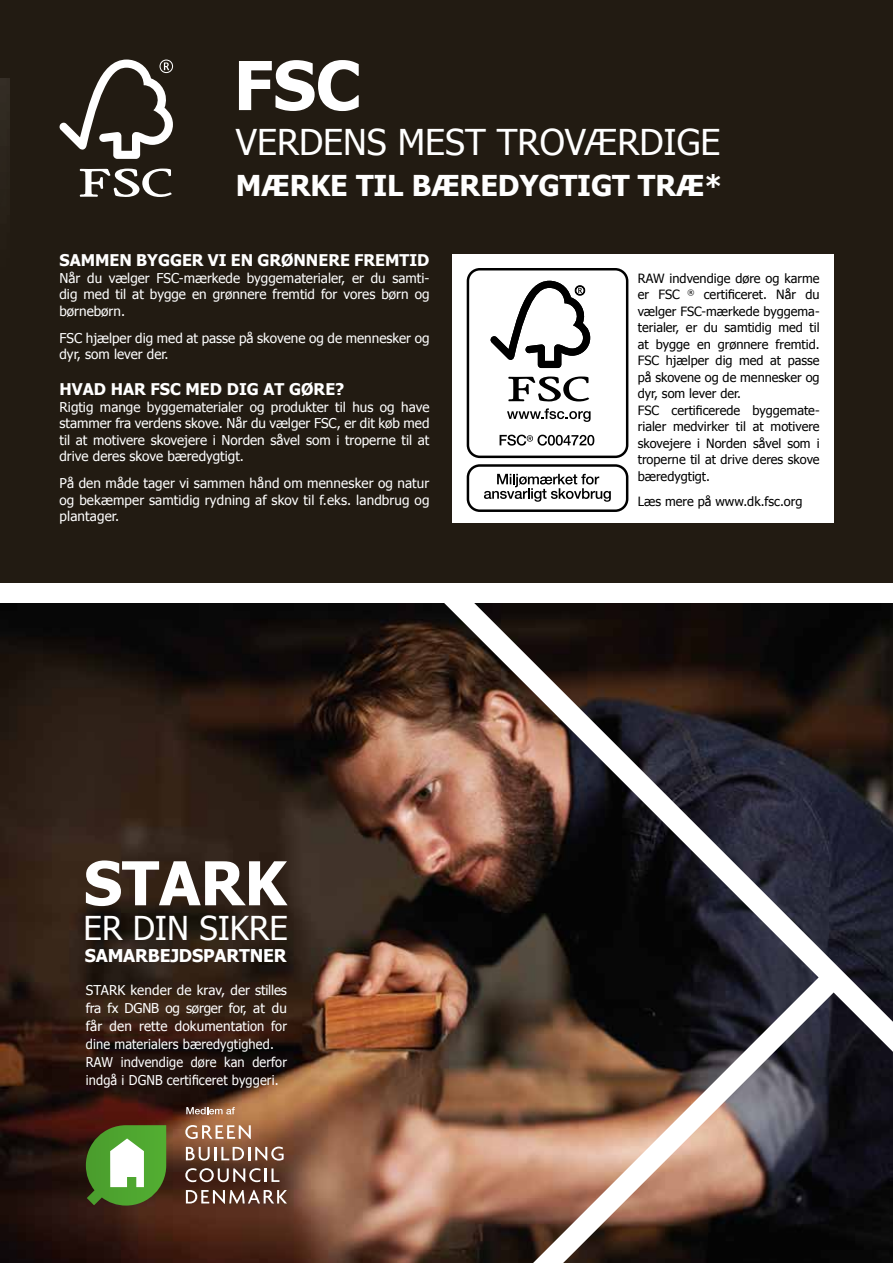
<style>
.page{position:relative;width:893px;height:1263px;background:#fff}
.page>*{position:absolute;margin:0;border:0;box-sizing:border-box;transform-origin:0 0}
.t1{font:700 67.5px "Tahoma";color:#fff}
.t2{font:700 60.45px "Tahoma";color:#fff}
.t3{font:35.55px "Tahoma";color:#fff}
.t4{font:32.85px "Tahoma";color:#fff}
.t5{font:700 28.65px "Tahoma";letter-spacing:-.005em;color:#fff}
.t6{font:700 17.7px "Tahoma";letter-spacing:-.01em;color:#fff}
.t7{font:700 16.2px "Tahoma";color:#fff}
.t8{font:13.5px/16.5px "Tahoma";color:#fff;text-align:justify}
.t9{font:12.75px/16.5px "Tahoma";color:#000}
</style>
<div class="page">
<div style="left:0;top:0;width:893px;height:583px;background:#221b12"></div>
<img style="left:0;top:79px;width:9px;height:88px">
<img style="left:0;top:604px;width:893px;height:659px">
<svg style="left:443px;top:603px;width:450px;height:449px;background:#382e2e"></svg>
<svg style="left:533px;top:970px;width:308px;height:293px;background:#6a574f"></svg>
<svg style="left:86px;top:1125px;width:80px;height:80px"></svg>
<svg style="left:185px;top:1125px;width:66px;height:14px"></svg>
<svg style="left:186px;top:1146px;width:98px;height:14px"></svg>
<svg style="left:185px;top:1168px;width:94px;height:14px"></svg>
<svg style="left:186px;top:1190px;width:101px;height:14px"></svg>
<svg style="left:186px;top:1107px;width:49px;height:7px"></svg>
<div style="left:452px;top:254px;width:382px;height:269px;background:#fff"></div>
<div style="left:467px;top:464px;width:161px;height:48px;border:2px solid #000;border-radius:12px"></div>
<div style="left:467px;top:268px;width:161px;height:190px;border:2px solid #000;border-radius:12px"></div>
<svg style="left:508px;top:376px;width:81px;height:25px"></svg>
<svg style="left:490px;top:281px;width:100px;height:87px"></svg>
<svg style="left:507px;top:408px;width:84px;height:14px"></svg>
<svg style="left:500px;top:435px;width:94px;height:11px"></svg>
<svg style="left:484px;top:474px;width:127px;height:28px"></svg>
<svg style="left:80px;top:169px;width:92px;height:28px"></svg>
<svg style="left:59px;top:60px;width:114px;height:99px"></svg>
<h1 class="t1" style="left:234px;top:38px;width:128px">FSC</h1>
<h3 class="t3" style="left:236px;top:119px;width:486px">VERDENS MEST TROVÆRDIGE</h3>
<h3 class="t5" style="left:236px;top:166px;width:488px">MÆRKE TIL BÆREDYGTIGT TRÆ*</h3>
<p class="t7" style="left:60px;top:249px;width:371px">SAMMEN BYGGER VI EN GRØNNERE FREMTID</p>
<p class="t8" style="left:60px;top:269px;width:371px">Når du vælger FSC-mærkede byggematerialer, er du samti&shy;dig med til at bygge en grønnere fremtid for vores børn og børnebørn.</p>
<p class="t8" style="left:60px;top:329px;width:371px">FSC hjælper dig med at passe på skovene og de mennesker og dyr, som lever der.</p>
<p class="t7" style="left:60px;top:378px;width:286px">HVAD HAR FSC MED DIG AT GØRE?</p>
<p class="t8" style="left:60px;top:398px;width:371px">Rigtig mange byggematerialer og produkter til hus og have stammer fra verdens skove. Når du vælger FSC, er dit køb med til at motivere skovejere i Norden såvel som i troperne til at drive deres skove bæredygtigt.</p>
<p class="t8" style="left:60px;top:475px;width:371px">På den måde tager vi sammen hånd om mennesker og natur og bekæmper samtidig rydning af skov til f.eks. landbrug og plantager.</p>
<h2 class="t2" style="left:84px;top:841px;width:204px">STARK</h2>
<h3 class="t4" style="left:84px;top:906px;width:206px">ER DIN SIKRE</h3>
<h3 class="t6" style="left:85px;top:943px;width:203px">SAMARBEJDSPARTNER</h3>
<p class="t8" style="left:86px;top:980px;width:203px;line-height:18px;text-align:left">STARK kender de krav, der stilles fra fx DGNB og sørger for, at du får den rette dokumentation for dine materialers bæredygtighed.<br>RAW indvendige døre kan derfor indgå i DGNB certificeret byggeri.</p>
<p class="t9" style="left:638px;top:269px;width:183px">RAW indvendige døre og karme er FSC <sup>®</sup> certificeret. Når du vælger FSC-mærkede byggema&shy;terialer, er du samtidig med til at bygge en grønnere fremtid.<br>FSC hjælper dig med at passe på skovene og de mennesker og dyr, som lever der.<br>FSC certificerede byggemate&shy;rialer medvirker til at motivere skovejere i Norden såvel som i troperne til at drive deres skove bæredygtigt.</p>
<p class="t9" style="left:638px;top:493px;width:166px">Læs mere på www.dk.fsc.org</p>
</div>
